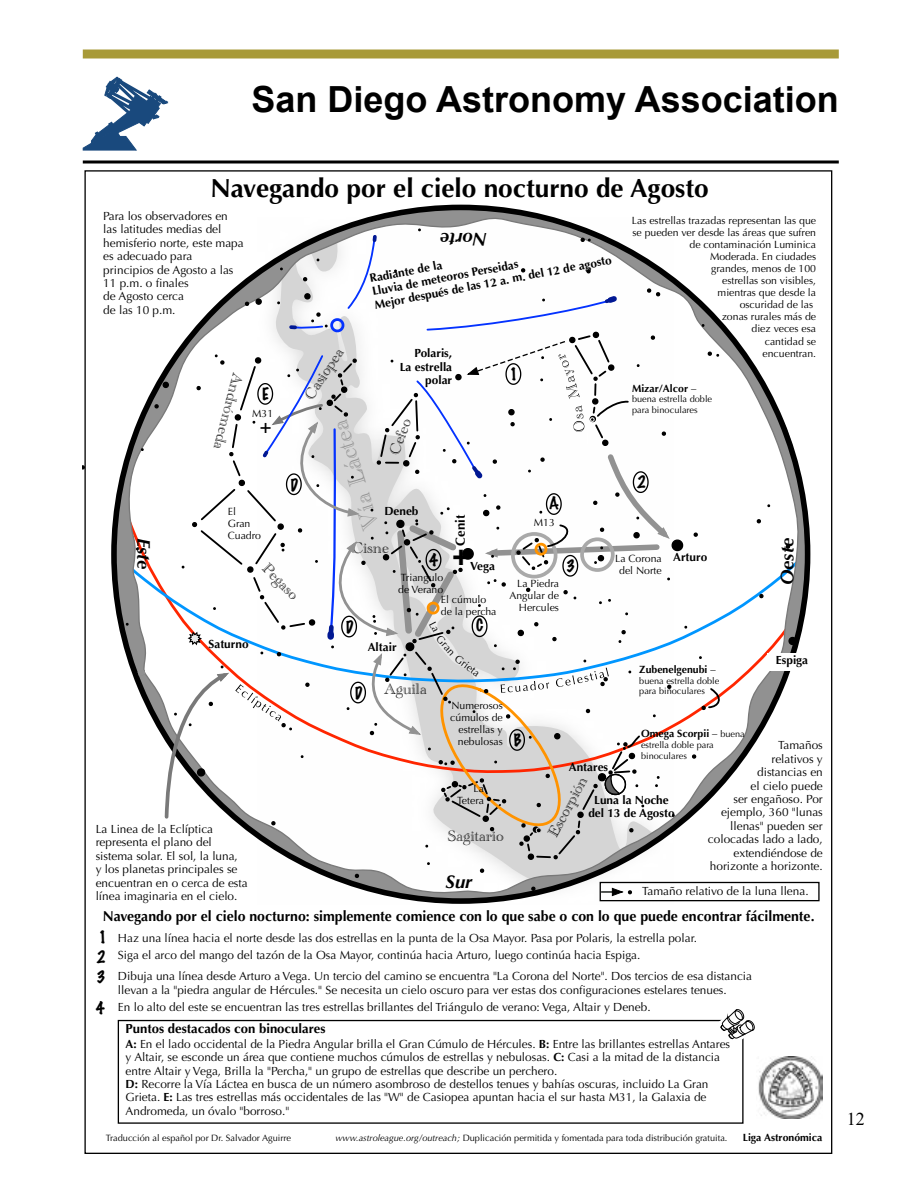
<style>
.page{position:relative;width:918px;height:1188px;background:#fff}
.page>*{position:absolute;margin:0;border:0;box-sizing:border-box;transform-origin:0 0}
.t1{font:700 36px "Arial";color:#000}
.t2{font:700 28.8px "Helvetica";color:#000}
.t3{font:700 26.25px "Optima";color:#000}
.t4{font:24.9px "Academy Engraved Let Plain";color:#929292}
.t5{font:19.65px "Helvetica";color:#000}
.t6{font:italic 700 18.3px "Optima";color:#000}
.t7{font:18px "Times New Roman";color:#000}
.t8{font:15.75px "Academy Engraved Let Plain";color:#000}
.t9{font:100 15.75px/20.1px "Marker Felt";color:#000;text-align:justify}
.t10{font:700 14.4px "Optima";color:#000}
.t11{font:700 13.2px "Optima";color:#000}
.t12{font:11.85px/13.4px "Optima";color:#000}
.t13{font:700 11.85px/13.4px "Optima";color:#000;text-align:right}
.t14{font:10.5px/12px "Optima";color:#000}
.t15{font:700 10.5px "Optima";color:#000}
.t16{font:9.15px/10.8px "Optima";color:#000}
.s1{color:#222}
.s2{font-weight:400}
.s3{font-size:26.25px}
.s4{font-weight:700;font-size:11.85px}
.s5{font-weight:400;font-size:9.15px}
.s6{font-weight:700}
.s7{font-style:italic}
</style>
<div class="page">
<div style="left:83px;top:50px;width:756px;height:8px;background:#a89a38"></div>
<svg style="left:83px;top:160px;width:756px;height:4px;background:#3f3f3f"></svg>
<svg style="left:83px;top:77px;width:85px;height:73px"></svg>
<svg style="left:111px;top:204px;width:702px;height:700px"></svg>
<hr style="left:601px;top:891px;width:21px;height:2px;background:#000">
<svg style="left:612px;top:888px;width:21px;height:8px"></svg>
<div style="left:600px;top:882px;width:220px;height:19px;border:1px solid #000"></div>
<div style="left:118px;top:1020px;width:626px;height:104px;border:1px solid #000"></div>
<svg style="left:787px;top:636px;width:11px;height:10px"></svg>
<svg style="left:530px;top:886px;width:7px;height:6px"></svg>
<svg style="left:83px;top:464px;width:3px;height:7px"></svg>
<svg style="left:758px;top:593px;width:7px;height:6px"></svg>
<svg style="left:756px;top:518px;width:6px;height:6px"></svg>
<svg style="left:785px;top:543px;width:6px;height:7px"></svg>
<svg style="left:767px;top:503px;width:4px;height:5px"></svg>
<svg style="left:125px;top:622px;width:4px;height:5px"></svg>
<svg style="left:716px;top:1009px;width:39px;height:37px"></svg>
<div style="left:767px;top:653px;width:50px;height:17px;background:#fff"></div>
<img style="left:758px;top:1057px;width:64px;height:62px">
<svg style="left:135px;top:227px;width:590px;height:652px"></svg>
<h1 class="t1" style="left:251px;top:74px;width:589px">San Diego Astronomy Association</h1>
<h3 class="t3" style="left:211px;top:173px;width:500px">Navegando por el cielo nocturno de Agosto</h3>
<p class="t14" style="left:632px;top:214px;width:186px;text-align:right">Las estrellas trazadas representan las que se pueden ver desde las áreas que sufren de contaminación Luminica<br>Moderada. En ciudades<br>grandes, menos de 100<br>estrellas son visibles,<br>mientras que desde la<br>oscuridad de las<br>zonas rurales más de<br>diez veces esa<br>cantidad se<br>encuentran.</p>
<p class="t12" style="left:103px;top:209px;width:142px">Para los observadores en las latitudes medias del hemisferio norte, este mapa es adecuado para principios de Agosto a las<br>11 p.m. o Þnales<br>de Agosto cerca<br>de las 10 p.m.</p>
<h3 class="t6" style="left:487px;top:250px;width:48px;rotate:-180deg">Norte</h3>
<p class="t13" style="left:369px;top:272px;width:242px;text-align:left;rotate:-11deg">Radiante de la<br>Lluvia de meteoros Perseidas<br>Mejor después de las 12 a. m. del 12 de agosto</p>
<h3 class="t8" style="left:298px;top:392px;width:60px;rotate:-57deg">Casiopea</h3>
<p class="t13" style="left:400px;top:347px;width:54px">Polaris,<br>La estrella polar</p>
<h3 class="t8" style="left:250px;top:376px;width:80px;rotate:105deg">Andr<span class="s1">ó</span>meda</h3>
<h3 class="t9" style="left:510px;top:364px;width:10px">1</h3>
<p class="t15" style="left:632px;top:382px;width:66px">Mizar/Alcor <span class="s2">–</span></p>
<p class="t16" style="left:632px;top:394px;width:82px">buena estrella doble para binoculares</p>
<h3 class="t9" style="left:262px;top:384px;width:8px">E</h3>
<p class="t14" style="left:252px;top:408px;width:23px">M31</p>
<h3 class="t4" style="left:354px;top:535px;width:115px;rotate:-107deg">Vía L<span class="s3">á</span>ctea</h3>
<h3 class="t8" style="left:383px;top:450px;width:40px;rotate:-70deg">Cefeo</h3>
<h3 class="t5" style="left:260px;top:411px;width:13px">+</h3>
<h3 class="t9" style="left:637px;top:472px;width:10px">2</h3>
<h3 class="t9" style="left:290px;top:475px;width:9px">D</h3>
<h3 class="t9" style="left:549px;top:493px;width:11px">A</h3>
<p class="t13" style="left:384px;top:504px;width:36px">Deneb</p>
<p class="t14" style="left:228px;top:505px;width:35px">El<br>Gran<br>Cuadro</p>
<p class="t11" style="left:453px;top:546px;width:32px;rotate:-90deg">Cenit</p>
<p class="t14" style="left:534px;top:517px;width:23px">M13</p>
<h3 class="t6" style="left:155px;top:538px;width:33px;rotate:90deg">Este</h3>
<h3 class="t6" style="left:776px;top:585px;width:48px;rotate:-90deg">Oeste</h3>
<h3 class="t8" style="left:352px;top:536px;width:39px">Cisne</h3>
<h2 class="t2" style="left:452px;top:538px;width:18px">+</h2>
<h3 class="t9" style="left:429px;top:549px;width:10px">4</h3>
<p class="t14" style="left:619px;top:553px;width:90px;text-indent:-4px">La Corona <span class="s4">Arturo </span>del Norte</p>
<h3 class="t9" style="left:566px;top:555px;width:10px">3</h3>
<h3 class="t8" style="left:274px;top:557px;width:46px;rotate:46deg">Pegaso</h3>
<p class="t13" style="left:470px;top:559px;width:26px">Vega</p>
<p class="t14" style="left:398px;top:572px;width:47px">Triangulo de Verano</p>
<p class="t14" style="left:509px;top:577px;width:51px;text-align:right">La Piedra<br>Angular de<br>Hercules</p>
<p class="t14" style="left:441px;top:593px;width:57px">El cúmulo de la percha</p>
<h3 class="t9" style="left:476px;top:615px;width:9px">C</h3>
<h3 class="t9" style="left:346px;top:617px;width:9px">D</h3>
<p class="t14" style="left:442px;top:633px;width:24px;rotate:47deg">Gran</p>
<p class="t13" style="left:209px;top:638px;width:42px">Saturno</p>
<p class="t13" style="left:368px;top:640px;width:30px">Altair</p>
<p class="t13" style="left:776px;top:653px;width:34px">Espiga</p>
<p class="t14" style="left:460px;top:653px;width:30px;rotate:36deg">Grieta</p>
<p class="t15" style="left:639px;top:663px;width:78px">Zubenelgenubi <span class="s2">–</span></p>
<p class="t16" style="left:639px;top:675px;width:82px">buena estrella doble para binoculares</p>
<h3 class="t8" style="left:384px;top:677px;width:44px">Aguila</h3>
<h3 class="t9" style="left:355px;top:683px;width:9px">D</h3>
<p class="t14" style="left:450px;top:699px;width:54px;text-align:right">Numerosos cúmulos de estrellas y nebulosas</p>
<p class="t15" style="left:641px;top:728px;width:105px">Omega Scorpii <span class="s2">–</span> <span class="s5">buena</span></p>
<p class="t16" style="left:641px;top:740px;width:74px">estrella doble para binoculares</p>
<h3 class="t9" style="left:514px;top:730px;width:9px">B</h3>
<p class="t12" style="left:708px;top:739px;width:116px;text-align:right">Tamaños<br>relativos y<br>distancias en<br>el cielo puede<br>ser engañoso. Por ejemplo, 360 "lunas llenas" pueden ser colocadas lado a lado, extendiéndose de horizonte a horizonte.</p>
<p class="t12" style="left:642px;top:884px;width:168px">Tamaño relativo de la luna llena.</p>
<p class="t10" style="left:103px;top:908px;width:713px">Navegando por el cielo nocturno: simplemente comience con lo que sabe o con lo que puede encontrar fácilmente.</p>
<p class="t13" style="left:569px;top:761px;width:41px">Antares</p>
<p class="t14" style="left:457px;top:782px;width:28px;text-align:right">La<br>Tetera</p>
<h3 class="t8" style="left:542px;top:830px;width:67px;rotate:-62deg">Escorpi<span class="s1">ó</span>n</h3>
<p class="t13" style="left:588px;top:793px;width:88px;text-align:center">Luna la Noche del 13 de Agosto</p>
<p class="t12" style="left:96px;top:823px;width:154px">La Linea de la Eclíptica representa el plano del sistema solar. El sol, la luna,<br>y los planetas principales se encuentran en o cerca de esta línea imaginaria en el cielo.</p>
<h3 class="t8" style="left:448px;top:824px;width:57px">Sagitario</h3>
<h3 class="t6" style="left:446px;top:871px;width:28px">Sur</h3>
<h3 class="t9" style="left:97px;top:927px;width:12px">1<br>2<br>3</h3>
<h3 class="t9" style="left:96px;top:997px;width:10px">4</h3>
<p class="t12" style="left:118px;top:929px;width:581px;line-height:17.4px">Haz una línea hacia el norte desde las dos estrellas en la punta de la Osa Mayor. Pasa por Polaris, la estrella polar.<br>Siga el arco del mango del tazón de la Osa Mayor, continúa hacia Arturo, luego continúa hacia Espiga.</p>
<p class="t12" style="left:118px;top:970px;width:636px">Dibuja una línea desde Arturo a Vega. Un tercio del camino se encuentra "La Corona del Norte". Dos tercios de esa distancia llevan a la "piedra angular de HŽrcules." Se necesita un cielo oscuro para ver estas dos conÞguraciones estelares tenues.</p>
<p class="t12" style="left:118px;top:1000px;width:534px">En lo alto del este se encuentran las tres estrellas brillantes del Triángulo de verano: Vega, Altair y Deneb.</p>
<p class="t11" style="left:126px;top:1021px;width:201px">Puntos destacados con binoculares</p>
<p class="t12" style="left:126px;top:1037px;width:606px"><span class="s6">A:</span> En el lado occidental de la Piedra Angular brilla el Gran Cúmulo de Hércules. <span class="s6">B:</span> Entre las brillantes estrellas Antares y Altair, se esconde un área que contiene muchos cúmulos de estrellas y nebulosas. <span class="s6">C:</span> Casi a la mitad de la distancia entre Altair y Vega, Brilla la "Percha," un grupo de estrellas que describe un perchero.<br><span class="s6">D:</span> Recorre la Vía Láctea en busca de un número asombroso de destellos tenues y bahías oscuras, incluido La Gran Grieta. <span class="s6">E:</span> Las tres estrellas más occidentales de las "W" de Casiopea apuntan hacia el sur hasta M31, la Galaxia de Andromeda, un óvalo "borroso."</p>
<p class="t16" style="left:106px;top:1133px;width:187px">Traducción al español por Dr. Salvador Aguirre</p>
<p class="t16" style="left:335px;top:1133px;width:394px"><span class="s7">www.astroleague.org/outreach;</span> Duplicación permitida y fomentada para toda distribución gratuita.</p>
<p class="t15" style="left:743px;top:1132px;width:81px">Liga Astronómica</p>
<h3 class="t7" style="left:847px;top:1107px;width:19px">12</h3>
</div>
